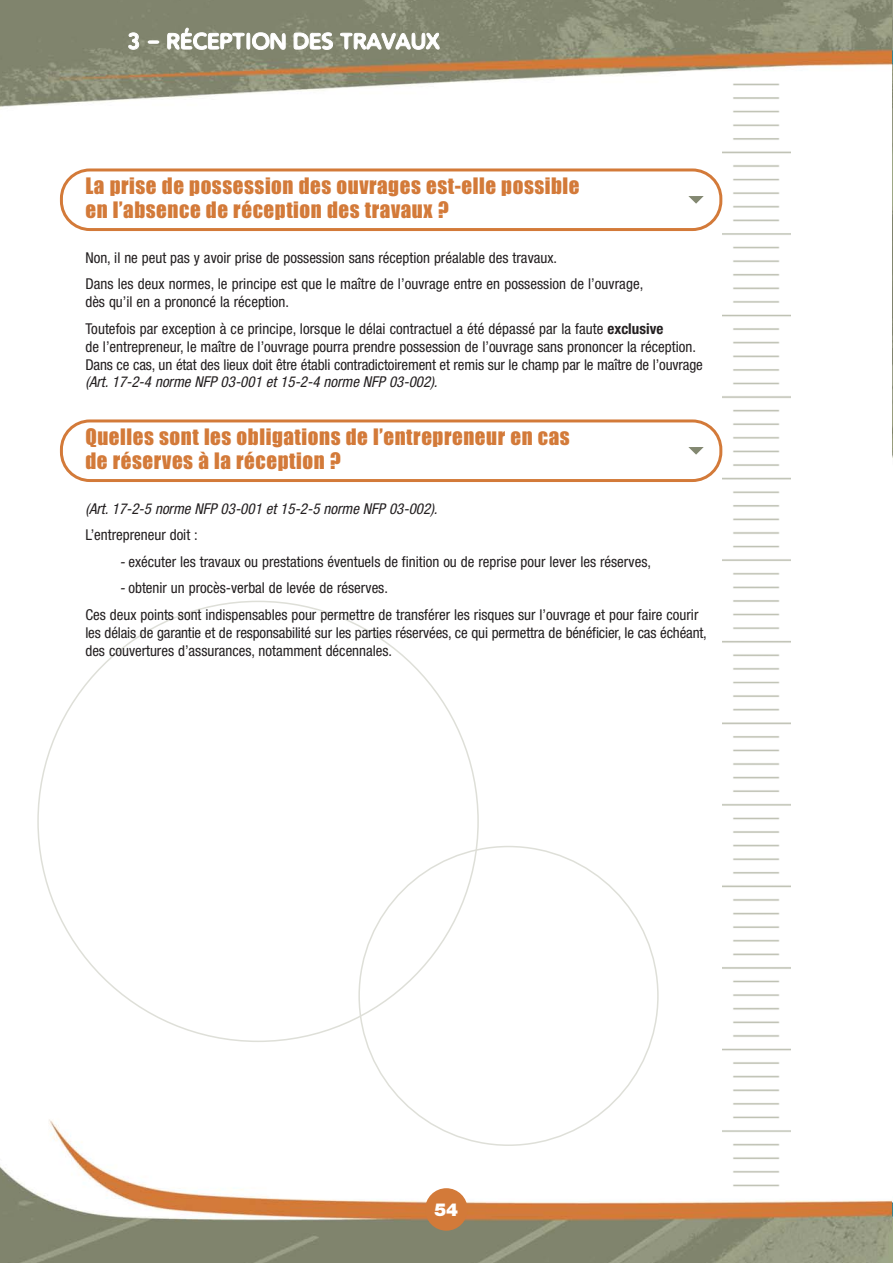
<style>
.page{position:relative;width:893px;height:1263px;background:#fff}
.page>*{position:absolute;margin:0;border:0;box-sizing:border-box;transform-origin:0 0}
.t1{font:21px/24px "Impact";letter-spacing:.025em;color:#d37a39}
.t2{font:700 21px "Distro";letter-spacing:.065em;color:#fff}
.t3{font:900 17.85px "Helvetica Neue";color:#fff}
.t4{font:condensed 15px/26.4px "Helvetica Neue";color:#231f20}
.t5{font:italic condensed 15px "Helvetica Neue";color:#231f20}
.s1{font-weight:700}
.s2{font-style:italic}
</style>
<div class="page">
<img style="left:0;top:0;width:892px;height:1262px">
<svg style="left:358px;top:846px;width:301px;height:300px"></svg>
<svg style="left:37px;top:601px;width:442px;height:441px"></svg>
<img style="left:722px;top:80px;width:68px;height:1114px">
<div style="left:425px;top:1188px;width:42px;height:43px;background:#d37a39;border-radius:50%"></div>
<svg style="left:60px;top:168px;width:662px;height:63px"></svg>
<svg style="left:60px;top:419px;width:662px;height:63px"></svg>
<h1 class="t2" style="left:128px;top:33px;width:312px">3 - RÉCEPTION DES TRAVAUX</h1>
<h1 class="t1" style="left:85px;top:176px;width:496px">La prise de possession des ouvrages est-elle possible en l’absence de réception des travaux ?</h1>
<p class="t4" style="left:85px;top:245px;width:559px">Non, il ne peut pas y avoir prise de possession sans réception préalable des travaux.<br>Dans les deux normes, le principe est que le maître de l’ouvrage entre en possession de l’ouvrage,</p>
<p class="t4" style="left:85px;top:290px;width:579px">dès qu’il en a prononcé la réception.<br>Toutefois par exception à ce principe, lorsque le délai contractuel a été dépassé par la faute <span class="s1">exclusive</span></p>
<p class="t4" style="left:85px;top:339px;width:619px;line-height:18px">de l’entrepreneur, le maître de l’ouvrage pourra prendre possession de l’ouvrage sans prononcer la réception.<br>Dans ce cas, un état des lieux doit être établi contradictoirement et remis sur le champ par le maître de l’ouvrage</p>
<p class="t5" style="left:85px;top:377px;width:354px">(Art. 17-2-4 norme NFP 03-001 et 15-2-4 norme NFP 03-002).</p>
<h1 class="t1" style="left:85px;top:427px;width:486px">Quelles sont les obligations de l’entrepreneur en cas de réserves à la réception ?</h1>
<p class="t5" style="left:85px;top:503px;width:354px">(Art. 17-2-5 norme NFP 03-001 et 15-2-5 norme NFP 03-002).</p>
<p class="t4" style="left:85px;top:523px;width:114px">L’entrepreneur doit :</p>
<p class="t4" style="left:119px;top:550px;width:533px"><span class="s2">-</span> exécuter les travaux ou prestations éventuels de finition ou de reprise pour lever les réserves,</p>
<p class="t4" style="left:85px;top:576px;width:614px;text-indent:34px"><span class="s2">-</span> obtenir un procès-verbal de levée de réserves.<br>Ces deux points sont indispensables pour permettre de transférer les risques sur l’ouvrage et pour faire courir</p>
<p class="t4" style="left:85px;top:625px;width:623px;line-height:18px">les délais de garantie et de responsabilité sur les parties réservées, ce qui permettra de bénéficier, le cas échéant, des couvertures d’assurances, notamment décennales.</p>
<p class="t3" style="left:434px;top:1203px;width:25px">54</p>
</div>
